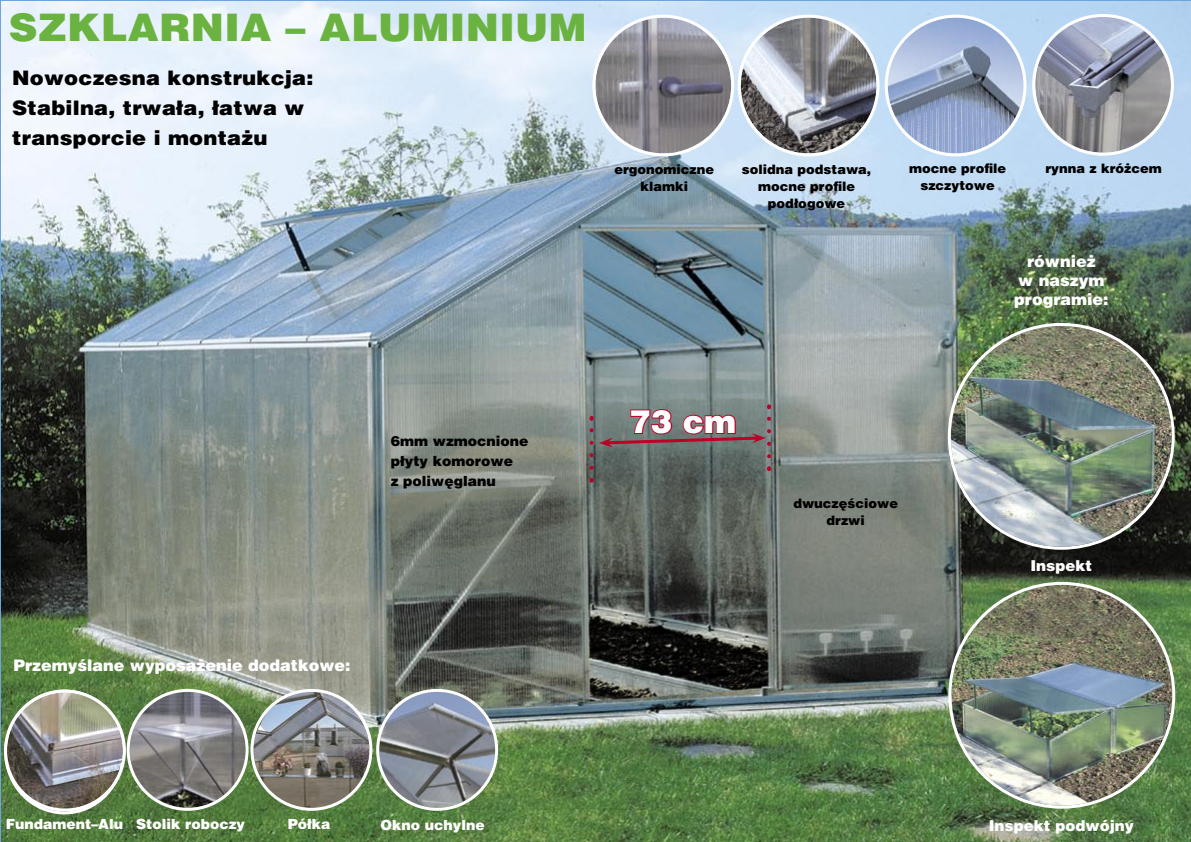
<style>
.page{position:relative;width:1191px;height:842px;background:#fff}
.page>*{position:absolute;margin:0;border:0;box-sizing:border-box;transform-origin:0 0}
.t1{font:900 38px "Phelvetica";letter-spacing:.01em;color:#6bb340;scale:1.05 1}
.t2{font:900 32px "Phelvetica";color:#fff}
.t3{font:900 20px/30px "Phelvetica";letter-spacing:.01em;color:#000;scale:1.05 1}
.t4{font:900 16px "Phelvetica";color:#fff}
.t5{font:900 15px "Phelvetica";color:#fff}
.t6{font:900 14px "Phelvetica";color:#fff}
.t7{font:900 14px/20px "Phelvetica";color:#000}
.t8{font:900 13px/17px "Phelvetica";color:#000;text-align:center}
</style>
<div class="page">
<img style="left:0;top:0;width:1191px;height:842px">
<svg style="left:589px;top:430px;width:4px;height:52px"></svg>
<svg style="left:599px;top:404px;width:172px;height:66px;background:#75696b"></svg>
<p class="t1" style="left:9px;top:4px;width:552px">SZKLARNIA – ALUMINIUM</p>
<p class="t3" style="left:12px;top:63px;width:288px">Nowoczesna konstrukcja:</p>
<p class="t3" style="left:12px;top:93px;width:280px">Stabilna, trwa∏a, ∏atwa w transporcie i monta˝u</p>
<p class="t8" style="left:614px;top:161px;width:101px">ergonomiczne</p>
<p class="t8" style="left:640px;top:178px;width:49px">klamki</p>
<p class="t8" style="left:742px;top:161px;width:131px">solidna podstawa, mocne profile</p>
<p class="t8" style="left:768px;top:195px;width:79px">pod∏ogowe</p>
<p class="t8" style="left:909px;top:160px;width:98px">mocne profile</p>
<p class="t8" style="left:920px;top:177px;width:76px">szczytowe</p>
<p class="t8" style="left:1045px;top:160px;width:118px">rynna z kró˝cem</p>
<p class="t4" style="left:1027px;top:251px;width:70px">równie˝</p>
<p class="t4" style="left:1018px;top:270px;width:88px">w naszym</p>
<p class="t4" style="left:1014px;top:289px;width:96px">programie:</p>
<p class="t7" style="left:391px;top:430px;width:139px">6mm wzmocnione p∏yty komorowe</p>
<p class="t7" style="left:391px;top:470px;width:107px">z poliw´glanu</p>
<p class="t4" style="left:13px;top:655px;width:338px">PrzemyÊlane wyposa˝enie dodatkowe:</p>
<p class="t2" style="left:629px;top:402px;width:108px">73 cm</p>
<p class="t8" style="left:793px;top:495px;width:106px">dwucz´Êciowe</p>
<p class="t8" style="left:826px;top:512px;width:40px">drzwi</p>
<p class="t5" style="left:1030px;top:557px;width:63px">Inspekt</p>
<p class="t6" style="left:6px;top:815px;width:119px">Fundament–Alu</p>
<p class="t6" style="left:136px;top:815px;width:110px">Stolik roboczy</p>
<p class="t6" style="left:288px;top:815px;width:44px">Pó∏ka</p>
<p class="t6" style="left:380px;top:816px;width:106px">Okno uchylne</p>
<p class="t5" style="left:988px;top:816px;width:147px">Inspekt podwójny</p>
</div>
